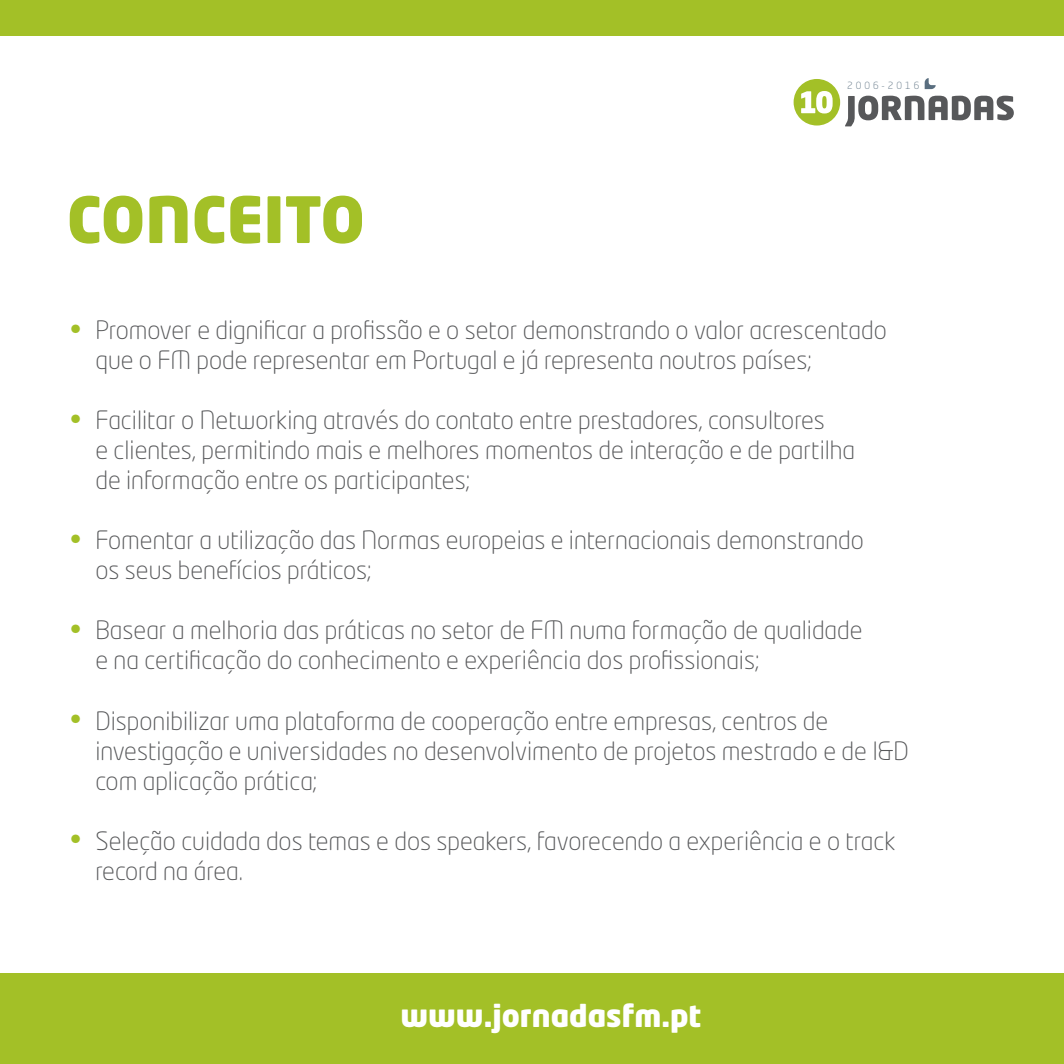
<style>
.page{position:relative;width:1064px;height:1064px;background:#fff}
.page>*{position:absolute;margin:0;border:0;box-sizing:border-box;transform-origin:0 0}
.t1{font:900 63px "Neo Tech Std";color:#a3c027}
.t2{font:900 30px "Neo Tech Std";color:#fff}
.t3{font:300 25px/30px "Neo Tech Std";color:#57585a}
.t4{font:900 25px "Neo Tech Std";color:#a3c027}
.t5{font:300 9.75px "Neo Tech Std";letter-spacing:.3em;color:#596e7f}
</style>
<div class="page">
<svg style="left:845px;top:96px;width:168px;height:30px"></svg>
<svg style="left:924px;top:78px;width:11px;height:11px"></svg>
<div style="left:793px;top:79px;width:46px;height:46px;background:#a3c027;border-radius:50%"></div>
<svg style="left:801px;top:91px;width:31px;height:22px"></svg>
<div style="left:0;top:0;width:1063px;height:36px;background:#a3c027"></div>
<div style="left:0;top:973px;width:1063px;height:90px;background:#a3c027"></div>
<h1 class="t1" style="left:67px;top:178px;width:299px">CONCEITO</h1>
<p class="t5" style="left:846px;top:80px;width:74px">2006-2016</p>
<p class="t4" style="left:70px;top:312px;width:12px">•</p>
<p class="t4" style="left:70px;top:402px;width:12px">•</p>
<p class="t4" style="left:70px;top:522px;width:12px">•</p>
<p class="t4" style="left:70px;top:612px;width:12px">•</p>
<p class="t4" style="left:70px;top:702px;width:12px">•</p>
<p class="t4" style="left:70px;top:822px;width:12px">•</p>
<p class="t3" style="left:95px;top:315px;width:792px">Promover e dignificar a profissão e o setor demonstrando o valor acrescentado que o FM pode representar em Portugal e já representa noutros países;</p>
<p class="t3" style="left:95px;top:405px;width:760px">Facilitar o Networking através do contato entre prestadores, consultores<br>e clientes, permitindo mais e melhores momentos de interação e de partilha de informação entre os participantes;</p>
<p class="t3" style="left:95px;top:525px;width:769px">Fomentar a utilização das Normas europeias e internacionais demonstrando os seus benefícios práticos;</p>
<p class="t3" style="left:95px;top:615px;width:768px">Basear a melhoria das práticas no setor de FM numa formação de qualidade e na certificação do conhecimento e experiência dos profissionais;</p>
<p class="t3" style="left:95px;top:705px;width:814px">Disponibilizar uma plataforma de cooperação entre empresas, centros de investigação e universidades no desenvolvimento de projetos mestrado e de I&amp;D com aplicação prática;</p>
<p class="t3" style="left:95px;top:825px;width:801px">Seleção cuidada dos temas e dos speakers, favorecendo a experiência e o track record na área.</p>
<p class="t2" style="left:400px;top:995px;width:302px">www.jornadasfm.pt</p>
</div>
